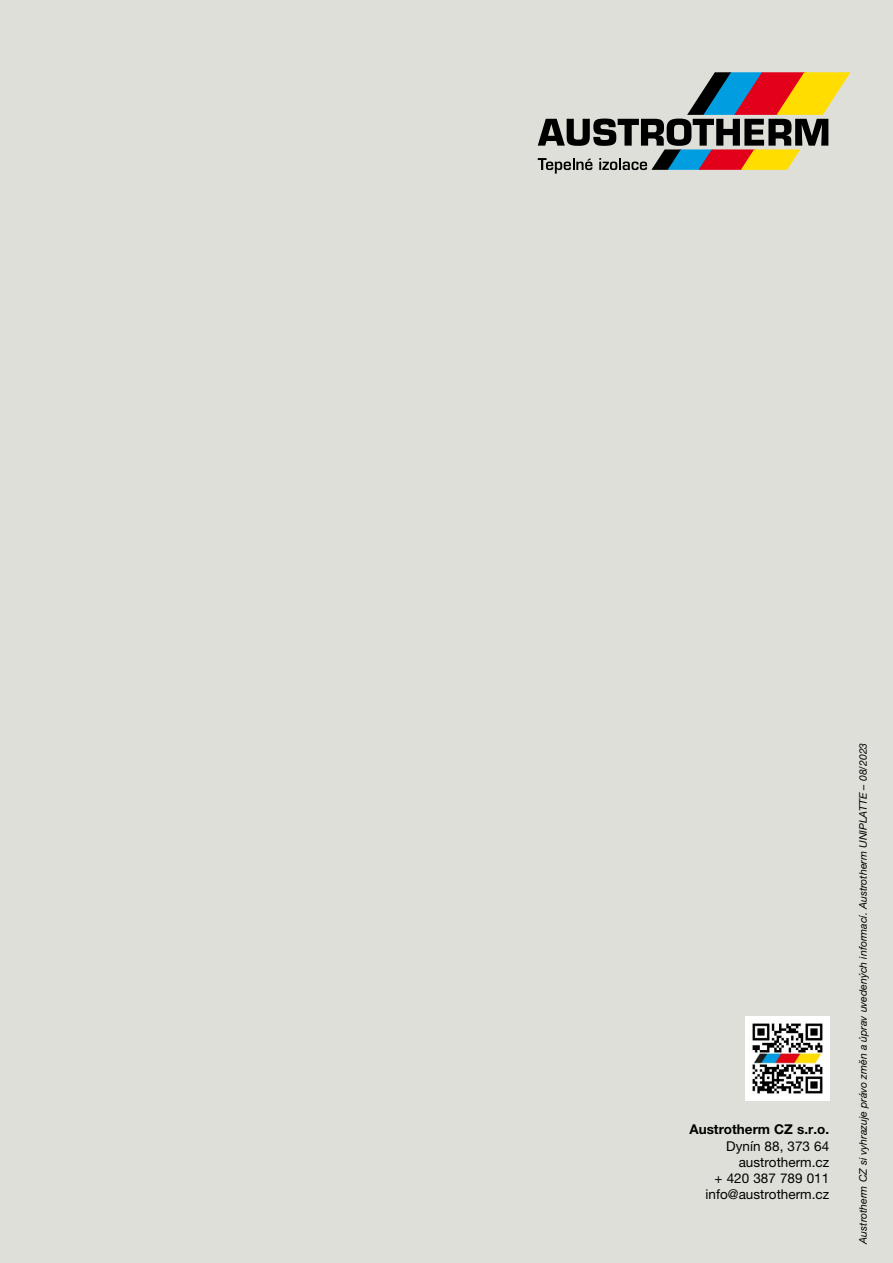
<style>
.page{position:relative;width:893px;height:1263px;background:#dfdfd9}
.page>*{position:absolute;margin:0;border:0;box-sizing:border-box;transform-origin:0 0}
.t1{font:13.5px/16.2px "Helvetica Neue LT Pro";color:#000;text-align:right}
.t2{font:700 13.5px "Helvetica Neue LT Pro";color:#000}
.t3{font:italic 10.5px "Helvetica Neue LTW1 G";letter-spacing:-.005em;color:#000}
</style>
<div class="page">
<svg style="left:538px;top:72px;width:312px;height:102px"></svg>
<img style="left:746px;top:1016px;width:84px;height:84px">
<p class="t2" style="left:689px;top:1121px;width:141px">Austrotherm CZ s.r.o.</p>
<p class="t1" style="left:706px;top:1137px;width:125px">Dynín 88, 373 64 austrotherm.cz<br>+ 420 387 789 011 info@austrotherm.cz</p>
<p class="t3" style="left:857px;top:1243px;width:502px;rotate:-90deg">Austrotherm CZ si vyhrazuje právo změn a úprav uvedených informací. Austrotherm UNIPLATTE – 08/2023</p>
</div>
